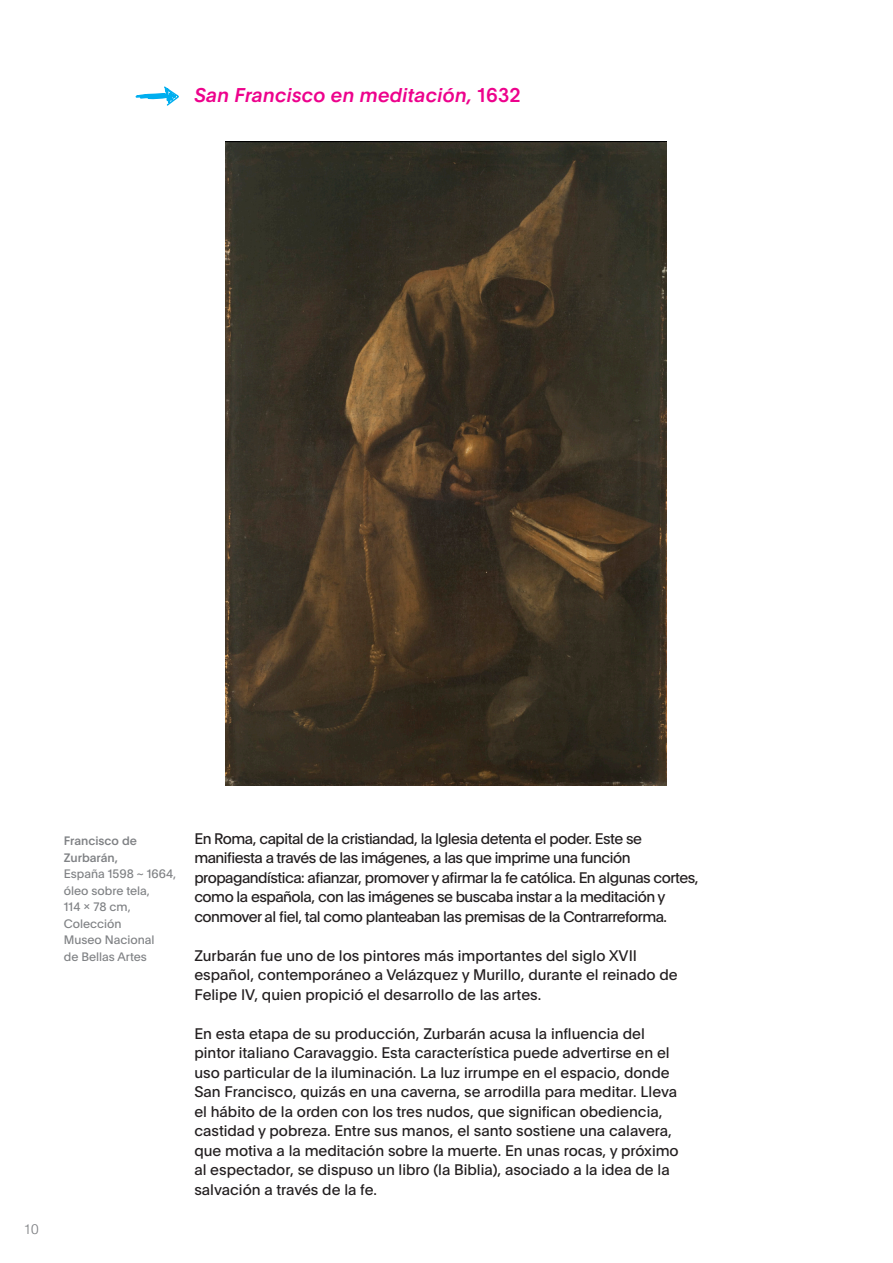
<style>
.page{position:relative;width:893px;height:1263px;background:#fff}
.page>*{position:absolute;margin:0;border:0;box-sizing:border-box;transform-origin:0 0}
.Texto{font:italic 500 19.5px "Plain";letter-spacing:.01em;color:#ed028c}
.TEXTO{font:15px/19.5px "Plain";color:#231f20}
.TEXTO-2{font:15px/19.5px "Plain";letter-spacing:-.035em;color:#231f20}
.TEXTO-3{font:100 13.5px "Plain";color:#808285}
.TEXTO-4{font:12px "Plain";color:#808285}
.TEXTO-5{font:500 12px "Plain";color:#808285}
.s1{font-style:normal}
</style>
<div class="page">
<img style="left:225px;top:142px;width:442px;height:643px">
<svg style="left:135px;top:86px;width:44px;height:20px"></svg>
<p class="Texto" style="left:194px;top:81px;width:328px">San Francisco en meditación, <span class="s1">1632</span></p>
<p class="TEXTO-3" style="left:25px;top:1219px;width:16px">10</p>
<p class="TEXTO-5" style="left:64px;top:832px;width:75px">Francisco de</p>
<p class="TEXTO-5" style="left:64px;top:849px;width:56px">Zurbarán,</p>
<p class="TEXTO-4" style="left:64px;top:865px;width:114px">España 1598 ~ 1664,</p>
<p class="TEXTO-4" style="left:64px;top:882px;width:88px">óleo sobre tela,</p>
<p class="TEXTO-4" style="left:64px;top:898px;width:69px">114 x 78 cm,</p>
<p class="TEXTO-4" style="left:64px;top:915px;width:59px">Colección</p>
<p class="TEXTO-4" style="left:64px;top:931px;width:92px">Museo Nacional</p>
<p class="TEXTO-4" style="left:64px;top:948px;width:85px">de Bellas Artes</p>
<p class="TEXTO-2" style="left:194px;top:828px;width:506px">En Roma, capital de la cristiandad, la Iglesia detenta el poder. Este se manifiesta a través de las imágenes, a las que imprime una función propagandística: afianzar, promover y afirmar la fe católica. En algunas cortes, como la española, con las imágenes se buscaba instar a la meditación y conmover al fiel, tal como planteaban las premisas de la Contrarreforma.</p>
<p class="TEXTO" style="left:194px;top:945px;width:485px">Zurbarán fue uno de los pintores más importantes del siglo XVII español, contemporáneo a Velázquez y Murillo, durante el reinado de<br>Felipe IV, quien propició el desarrollo de las artes.</p>
<p class="TEXTO" style="left:194px;top:1023px;width:486px">En esta etapa de su producción, Zurbarán acusa la influencia del pintor italiano Caravaggio. Esta característica puede advertirse en el uso particular de la iluminación. La luz irrumpe en el espacio, donde San Francisco, quizás en una caverna, se arrodilla para meditar. Lleva el hábito de la orden con los tres nudos, que significan obediencia, castidad y pobreza. Entre sus manos, el santo sostiene una calavera, que motiva a la meditación sobre la muerte. En unas rocas, y próximo al espectador, se dispuso un libro (la Biblia), asociado a la idea de la salvación a través de la fe.</p>
</div>
